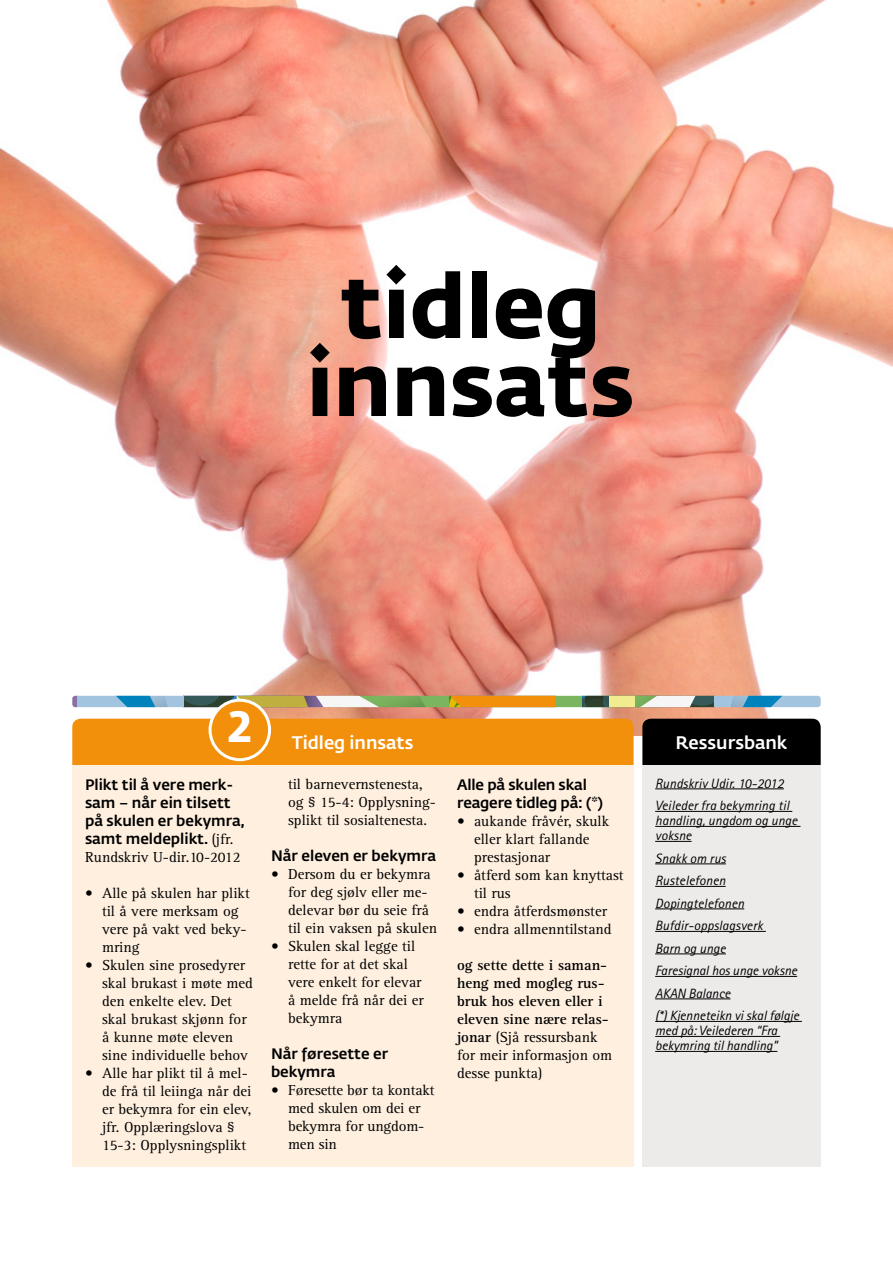
<style>
.page{position:relative;width:893px;height:1263px;background:#fff}
.page>*{position:absolute;margin:0;border:0;box-sizing:border-box;transform-origin:0 0}
.t1{font:700 88.5px "Fedra Sans Std";color:#000}
.t2{font:700 43.5px "Fedra Sans Std";color:#fff}
.t3{font:500 18px "Fedra Sans Std";color:#fff}
.Brødtxt_m_punkt{font:15px/18px "Rotis Serif Std";color:#000}
.Mellomtittel{font:500 15px/18px "Fedra Sans Std";color:#000}
.Brødtxt_m_punkt-2{font:700 15px/18px "Rotis Serif Std";color:#000}
.t4{font:italic 13.5px/15px "Rotis Sans Serif Std";letter-spacing:.01em;color:#000}
.s1{font-family:"Rotis Serif Std";font-weight:400}
.s2{font-weight:400}
</style>
<div class="page">
<img style="left:0;top:0;width:893px;height:735px">
<div style="left:72px;top:719px;width:562px;height:46px;background:#f3900b"></div>
<div style="left:642px;top:719px;width:179px;height:46px;background:#000"></div>
<div style="left:72px;top:765px;width:562px;height:402px;background:#feefdf"></div>
<div style="left:642px;top:765px;width:179px;height:402px;background:#edebea"></div>
<hr style="left:655px;top:788px;width:129px;height:1px;background:#000">
<hr style="left:655px;top:811px;width:137px;height:1px;background:#000">
<hr style="left:655px;top:826px;width:145px;height:1px;background:#000">
<hr style="left:655px;top:841px;width:37px;height:1px;background:#000">
<hr style="left:655px;top:863px;width:71px;height:1px;background:#000">
<hr style="left:655px;top:886px;width:71px;height:1px;background:#000">
<hr style="left:655px;top:908px;width:89px;height:1px;background:#000">
<hr style="left:655px;top:931px;width:111px;height:1px;background:#000">
<hr style="left:655px;top:953px;width:71px;height:1px;background:#000">
<hr style="left:655px;top:976px;width:142px;height:1px;background:#000">
<hr style="left:655px;top:998px;width:75px;height:1px;background:#000">
<hr style="left:655px;top:1021px;width:147px;height:1px;background:#000">
<hr style="left:655px;top:1036px;width:125px;height:1px;background:#000">
<hr style="left:655px;top:1051px;width:122px;height:1px;background:#000">
<svg style="left:184px;top:696px;width:53px;height:11px"></svg>
<svg style="left:72px;top:696px;width:112px;height:11px"></svg>
<svg style="left:237px;top:696px;width:584px;height:11px"></svg>
<div style="left:210px;top:700px;width:60px;height:60px;background:#f3900b;border-radius:50%"></div>
<div style="left:209px;top:699px;width:62px;height:62px;border:3px solid #fff;border-radius:50%"></div>
<p class="t1" style="left:340px;top:250px;width:262px">tidleg</p>
<p class="t1" style="left:307px;top:328px;width:329px">innsats</p>
<p class="t2" style="left:228px;top:698px;width:25px">2</p>
<p class="Mellomtittel" style="left:85px;top:776px;width:161px">Plikt til å vere merk&shy;sam – når ein tilsett på skulen er bekymra, samt meldeplikt. <span class="s1">(jfr.<br>Rundskriv U-dir.10-2012</span></p>
<p class="Brødtxt_m_punkt" style="left:102px;top:884px;width:149px;text-indent:-17px">• Alle på skulen har plikt til å vere merksam og vere på vakt ved beky&shy;mring</p>
<p class="Brødtxt_m_punkt" style="left:102px;top:956px;width:152px;text-indent:-17px">• Skulen sine prosedyrer skal brukast i møte med den enkelte elev. Det skal brukast skjønn for å kunne møte eleven sine individuelle behov</p>
<p class="Brødtxt_m_punkt" style="left:102px;top:1064px;width:151px;text-indent:-17px">• Alle har plikt til å mel&shy;de frå til leiinga når dei er bekymra for ein elev, jfr. Opplæringslova §<br>15-3: Opplysningsplikt</p>
<p class="t3" style="left:292px;top:732px;width:123px">Tidleg innsats</p>
<p class="t3" style="left:675px;top:732px;width:113px">Ressursbank</p>
<p class="Brødtxt_m_punkt" style="left:288px;top:775px;width:149px">til barnevernstenesta, og § 15-4: Opplysning&shy;splikt til sosialtenesta.</p>
<p class="Mellomtittel" style="left:271px;top:846px;width:167px">Når eleven er bekymra</p>
<p class="Brødtxt_m_punkt" style="left:288px;top:865px;width:151px;text-indent:-17px">• Dersom du er bekymra for deg sjølv eller me&shy;delevar bør du seie frå til ein vaksen på skulen</p>
<p class="Brødtxt_m_punkt" style="left:288px;top:937px;width:137px;text-indent:-17px">• Skulen skal legge til rette for at det skal vere enkelt for elevar å melde frå når dei er bekymra</p>
<p class="Mellomtittel" style="left:271px;top:1044px;width:119px">Når føresette er bekymra</p>
<p class="Brødtxt_m_punkt" style="left:288px;top:1081px;width:148px;text-indent:-17px">• Føresette bør ta kontakt med skulen om dei er bekymra for ungdom&shy;men sin</p>
<p class="Mellomtittel" style="left:457px;top:776px;width:147px">Alle på skulen skal reagere tidleg på: (*)</p>
<p class="Brødtxt_m_punkt" style="left:474px;top:812px;width:137px;text-indent:-17px">• aukande fråvér, skulk eller klart fallande prestasjonar</p>
<p class="Brødtxt_m_punkt" style="left:474px;top:866px;width:151px;text-indent:-17px">• åtferd som kan knyttast til rus</p>
<p class="Brødtxt_m_punkt" style="left:457px;top:902px;width:151px">• endra åtferdsmønster</p>
<p class="Brødtxt_m_punkt" style="left:457px;top:920px;width:156px">• endra allmenntilstand</p>
<p class="Brødtxt_m_punkt-2" style="left:457px;top:956px;width:157px">og sette dette i saman&shy;heng med mogleg rus&shy;bruk hos eleven eller i eleven sine nære relas&shy;jonar <span class="s2">(Sjå ressursbank for meir informasjon om desse punkta)</span></p>
<p class="t4" style="left:655px;top:775px;width:130px">Rundskriv Udir. 10-2012</p>
<p class="t4" style="left:655px;top:798px;width:144px">Veileder fra bekymring til handling, ungdom og unge voksne</p>
<p class="t4" style="left:655px;top:850px;width:72px">Snakk om rus</p>
<p class="t4" style="left:655px;top:873px;width:72px">Rustelefonen</p>
<p class="t4" style="left:655px;top:895px;width:91px">Dopingtelefonen</p>
<p class="t4" style="left:655px;top:918px;width:109px">Bufdir-oppslagsverk</p>
<p class="t4" style="left:655px;top:940px;width:72px">Barn og unge</p>
<p class="t4" style="left:655px;top:963px;width:143px">Faresignal hos unge voksne</p>
<p class="t4" style="left:655px;top:985px;width:77px">AKAN Balance</p>
<p class="t4" style="left:655px;top:1008px;width:146px">(*) Kjenneteikn vi skal følgje med på: Veilederen “Fra bekymring til handling”</p>
</div>
